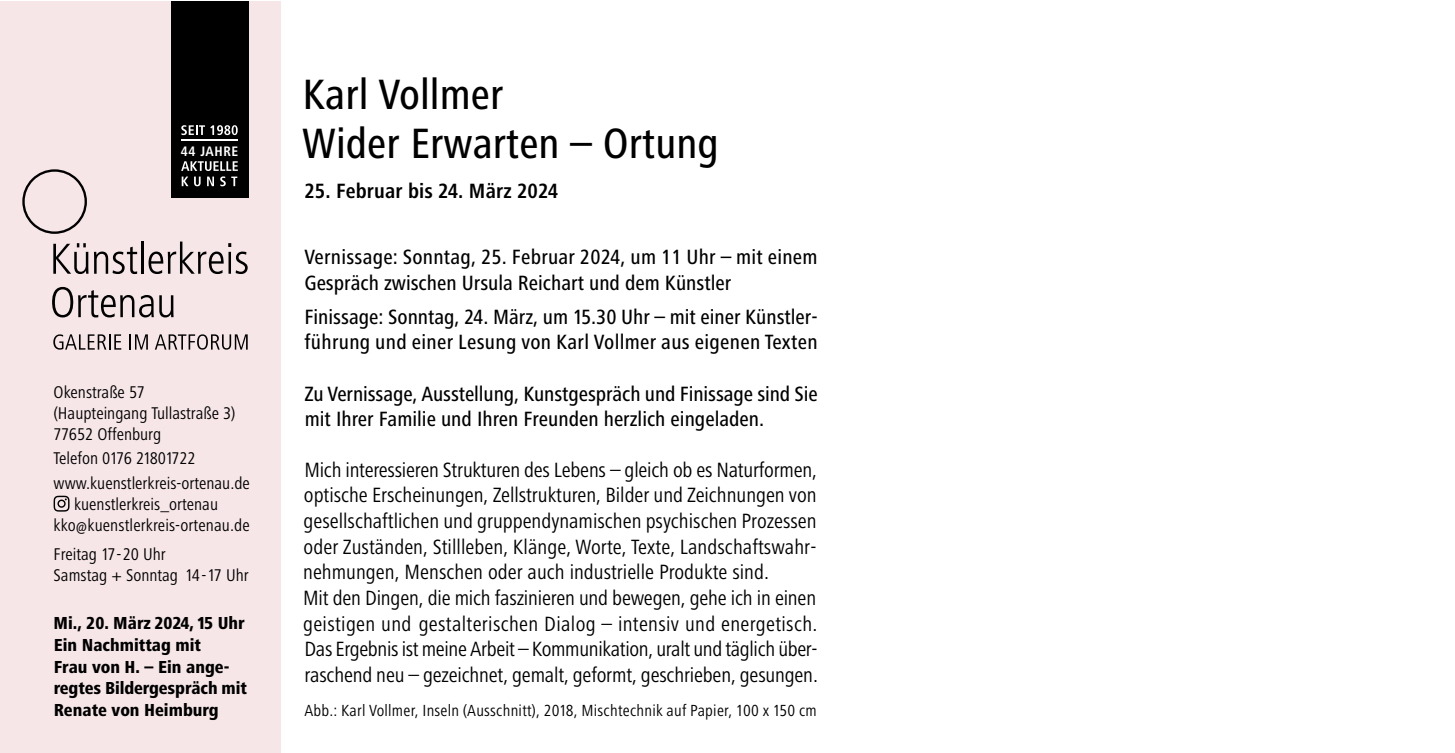
<style>
.page{position:relative;width:1455px;height:753px;background:#fff}
.page>*{position:absolute;margin:0;border:0;box-sizing:border-box;transform-origin:0 0}
.t1{font:500 condensed 43.88px/49.5px "Lino Frutiger Next";color:#000}
.t2{font:condensed 21.38px/25.7px "Lino Frutiger Next";color:#000}
.t3{font:500 condensed 21.38px/25.7px "Lino Frutiger Next";color:#000}
.t4{font:700 condensed 21.38px "Lino Frutiger Next";color:#000}
.t5{font:800 condensed 18px/21.6px "Lino Frutiger Next";color:#000}
.t6{font:condensed 17.55px/21.2px "Lino Frutiger Next";color:#000}
.t7{font:condensed 16.65px "Lino Frutiger Next";letter-spacing:.015em;color:#000}
.t8{font:700 condensed 13.5px "Frutiger";color:#fff}
</style>
<div class="page">
<div style="left:0;top:1px;width:281px;height:752px;background:#f7e6e8"></div>
<div style="left:171px;top:1px;width:77px;height:197px;background:#000"></div>
<hr style="left:181px;top:140px;width:56px;height:1px;background:#fff">
<svg style="left:181px;top:125px;width:53px;height:10px"></svg>
<svg style="left:232px;top:125px;width:6px;height:10px"></svg>
<svg style="left:181px;top:161px;width:57px;height:25px"></svg>
<svg style="left:53px;top:243px;width:35px;height:31px"></svg>
<svg style="left:94px;top:247px;width:43px;height:27px"></svg>
<hr style="left:141px;top:241px;width:3px;height:33px;background:#000">
<svg style="left:148px;top:241px;width:100px;height:33px"></svg>
<svg style="left:52px;top:287px;width:121px;height:30px"></svg>
<svg style="left:22px;top:169px;width:65px;height:65px"></svg>
<svg style="left:53px;top:334px;width:68px;height:15px"></svg>
<svg style="left:129px;top:334px;width:19px;height:15px"></svg>
<svg style="left:155px;top:334px;width:93px;height:15px"></svg>
<svg style="left:54px;top:495px;width:15px;height:16px"></svg>
<p class="t8" style="left:181px;top:143px;width:59px">44 JAHRE</p>
<p class="t6" style="left:54px;top:382px;width:183px">Okenstraße 57 (Haupteingang Tullastraße 3)<br>77652 Offenburg</p>
<p class="t6" style="left:54px;top:446px;width:198px;line-height:24.3px">Telefon 0176 21801722 www.kuenstlerkreis-ortenau.de</p>
<p class="t6" style="left:54px;top:493px;width:198px;text-indent:20px">kuenstlerkreis_ortenau kko@kuenstlerkreis-ortenau.de</p>
<p class="t6" style="left:54px;top:543px;width:197px">Freitag 17-20 Uhr<br>Samstag + Sonntag 14-17 Uhr</p>
<p class="t5" style="left:54px;top:612px;width:195px">Mi., 20. März 2024, 15 Uhr<br>Ein Nachmittag mit<br>Frau von H. – Ein ange&shy;regtes Bildergespräch mit<br>Renate von Heimburg</p>
<h1 class="t1" style="left:302px;top:70px;width:418px">Karl Vollmer<br>Wider Erwarten – Ortung</h1>
<p class="t4" style="left:304px;top:179px;width:255px">25. Februar bis 24. März 2024</p>
<p class="t3" style="left:304px;top:244px;width:514px">Vernissage: Sonntag, 25. Februar 2024, um 11 Uhr – mit einem<br>Gespräch zwischen Ursula Reichart und dem Künstler</p>
<p class="t3" style="left:304px;top:304px;width:514px">Finissage: Sonntag, 24. März, um 15.30 Uhr – mit einer Künstler&shy;führung und einer Lesung von Karl Vollmer aus eigenen Texten</p>
<p class="t3" style="left:304px;top:381px;width:515px">Zu Vernissage, Ausstellung, Kunstgespräch und Finissage sind Sie mit Ihrer Familie und Ihren Freunden herzlich eingeladen.</p>
<p class="t2" style="left:303px;top:457px;width:516px">Mich interessieren Strukturen des Lebens – gleich ob es Naturformen, optische Erscheinungen, Zellstrukturen, Bilder und Zeichnungen von gesellschaftlichen und gruppendynamischen psychischen Prozessen oder Zuständen, Stillleben, Klänge, Worte, Texte, Landschaftswahr&shy;nehmungen, Menschen oder auch industrielle Produkte sind.<br>Mit den Dingen, die mich faszinieren und bewegen, gehe ich in einen geistigen und gestalterischen Dialog – intensiv und energetisch.<br>Das Ergebnis ist meine Arbeit – Kommunikation, uralt und täglich über&shy;raschend neu – gezeichnet, gemalt, geformt, geschrieben, gesungen.</p>
<p class="t7" style="left:304px;top:701px;width:514px">Abb.: Karl Vollmer, Inseln (Ausschnitt), 2018, Mischtechnik auf Papier, 100 x 150 cm</p>
</div>
